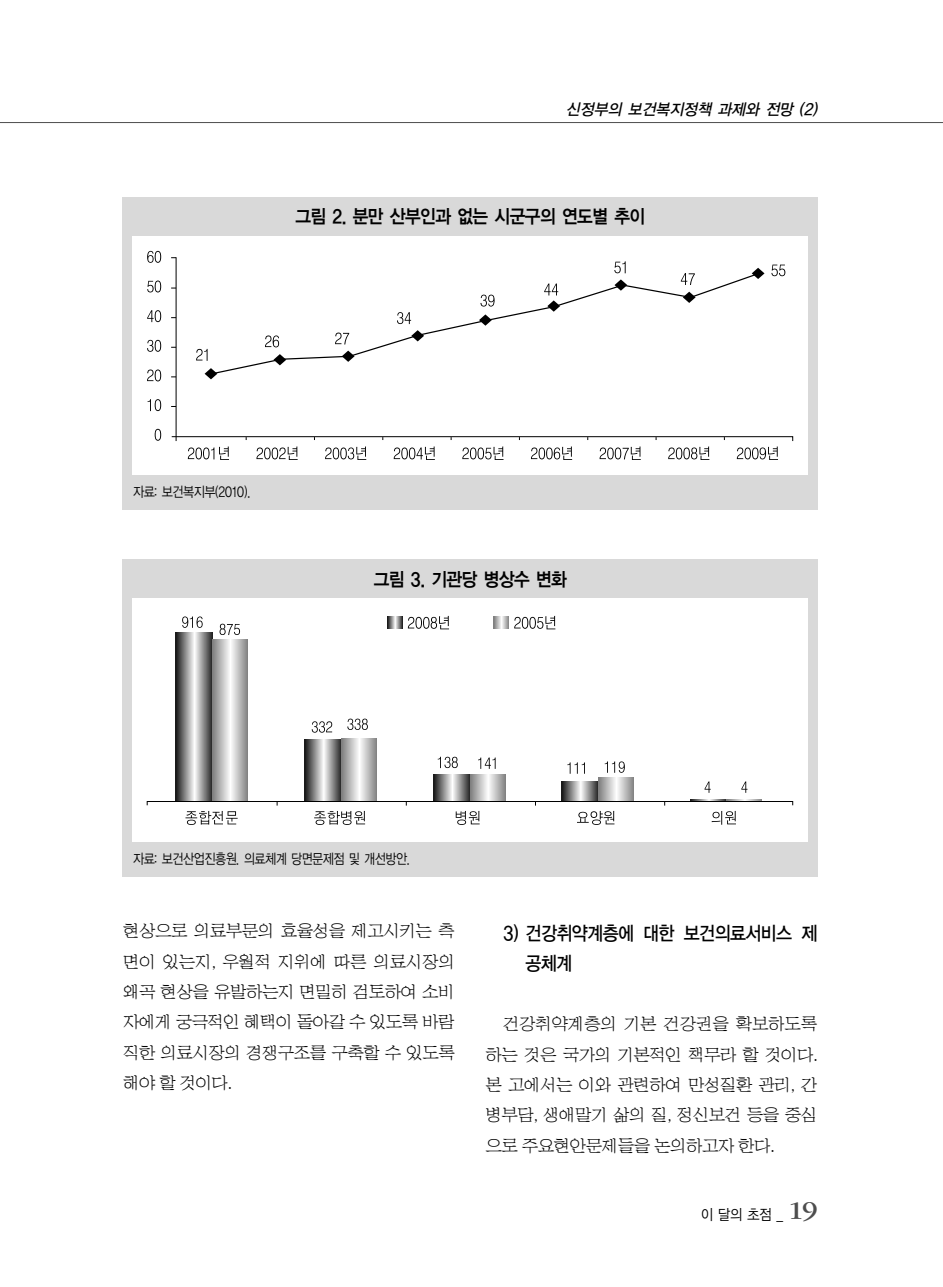
<style>
.page{position:relative;width:943px;height:1287px;background:#fff}
.page>*{position:absolute;margin:0;border:0;box-sizing:border-box;transform-origin:0 0}
.t1{font:19.25px/30.3px "YGO13";letter-spacing:-.11em;color:#000;scale:.9 1}
.t2{font:18.9px "YGO14";letter-spacing:-.105em;color:#000;scale:.9 1}
.t3{font:17.5px/30.3px "HY Sin Mun Myeong Jo";letter-spacing:-.085em;color:#000;text-align:justify}
.t4{font:italic 15.75px "YGO13";color:#000;scale:.95 1}
.t5{font:14.88px "YGO12";color:#000;scale:.9 1}
.t6{font:14px "YGO12";letter-spacing:-.11em;color:#000;scale:.85 1}
.s1{font-family:"Garamand SW";font-size:26.25px;color:#4d4d4d}
</style>
<div class="page">
<hr style="left:0;top:122px;width:942px;height:1px;background:#4d4d4d">
<div style="left:123px;top:197px;width:694px;height:312px;background:#d9d9d9"></div>
<div style="left:133px;top:237px;width:674px;height:238px;background:#fff"></div>
<svg style="left:147px;top:251px;width:14px;height:12px"></svg>
<svg style="left:147px;top:280px;width:14px;height:12px"></svg>
<svg style="left:147px;top:310px;width:14px;height:12px"></svg>
<svg style="left:147px;top:340px;width:14px;height:12px"></svg>
<svg style="left:147px;top:369px;width:14px;height:12px"></svg>
<svg style="left:147px;top:399px;width:14px;height:12px"></svg>
<svg style="left:155px;top:429px;width:6px;height:12px"></svg>
<hr style="left:175px;top:257px;width:1px;height:184px;background:#000">
<svg style="left:171px;top:436px;width:622px;height:24px"></svg>
<svg style="left:204px;top:369px;width:12px;height:10px"></svg>
<svg style="left:753px;top:268px;width:11px;height:10px"></svg>
<svg style="left:210px;top:272px;width:550px;height:103px"></svg>
<svg style="left:196px;top:349px;width:11px;height:12px"></svg>
<svg style="left:265px;top:335px;width:14px;height:12px"></svg>
<svg style="left:335px;top:333px;width:14px;height:11px"></svg>
<svg style="left:480px;top:295px;width:14px;height:12px"></svg>
<svg style="left:544px;top:284px;width:16px;height:28px"></svg>
<svg style="left:614px;top:261px;width:11px;height:12px"></svg>
<svg style="left:680px;top:273px;width:14px;height:12px"></svg>
<svg style="left:771px;top:265px;width:14px;height:11px"></svg>
<svg style="left:397px;top:312px;width:14px;height:12px"></svg>
<div style="left:123px;top:559px;width:694px;height:318px;background:#d9d9d9"></div>
<div style="left:133px;top:599px;width:674px;height:243px;background:#fff"></div>
<svg style="left:185px;top:811px;width:52px;height:14px"></svg>
<svg style="left:314px;top:811px;width:51px;height:14px"></svg>
<svg style="left:455px;top:811px;width:24px;height:14px"></svg>
<svg style="left:577px;top:811px;width:37px;height:14px"></svg>
<svg style="left:711px;top:811px;width:24px;height:14px"></svg>
<svg style="left:387px;top:617px;width:15px;height:12px"></svg>
<svg style="left:407px;top:616px;width:42px;height:13px"></svg>
<svg style="left:493px;top:617px;width:15px;height:12px"></svg>
<svg style="left:514px;top:616px;width:41px;height:13px"></svg>
<svg style="left:176px;top:632px;width:36px;height:169px;background:#8e8e8e"></svg>
<svg style="left:212px;top:639px;width:35px;height:162px;background:#bfbfbf"></svg>
<svg style="left:305px;top:739px;width:36px;height:62px;background:#8d8d8d"></svg>
<svg style="left:341px;top:738px;width:35px;height:63px;background:#bfbfbf"></svg>
<svg style="left:433px;top:775px;width:37px;height:26px"></svg>
<svg style="left:470px;top:774px;width:35px;height:27px"></svg>
<svg style="left:561px;top:781px;width:37px;height:20px"></svg>
<svg style="left:598px;top:778px;width:35px;height:23px"></svg>
<svg style="left:690px;top:799px;width:36px;height:2px"></svg>
<svg style="left:726px;top:799px;width:35px;height:2px"></svg>
<svg style="left:182px;top:616px;width:20px;height:12px"></svg>
<svg style="left:219px;top:624px;width:21px;height:11px"></svg>
<svg style="left:311px;top:721px;width:21px;height:12px"></svg>
<svg style="left:347px;top:719px;width:20px;height:11px"></svg>
<svg style="left:437px;top:757px;width:20px;height:11px"></svg>
<svg style="left:478px;top:757px;width:17px;height:12px"></svg>
<svg style="left:567px;top:762px;width:17px;height:12px"></svg>
<svg style="left:604px;top:761px;width:20px;height:12px"></svg>
<svg style="left:704px;top:781px;width:6px;height:12px"></svg>
<svg style="left:741px;top:781px;width:6px;height:12px"></svg>
<div style="left:147px;top:801px;width:645px;height:5px;border:1px solid #000"></div>
<p class="t4" style="left:565px;top:103px;width:270px">신정부의 보건복지정책 과제와 전망 (2)</p>
<p class="t2" style="left:295px;top:208px;width:391px">그림 2. 분만 산부인과 없는 시군구의 연도별 추이</p>
<p class="t6" style="left:133px;top:485px;width:140px">자료: 보건복지부(2010).</p>
<p class="t2" style="left:373px;top:570px;width:217px">그림 3. 기관당 병상수 변화</p>
<p class="t6" style="left:133px;top:852px;width:328px">자료: 보건산업진흥원. 의료체계 당면문제점 및 개선방안.</p>
<p class="t3" style="left:123px;top:917px;width:334px">현상으로 의료부문의 효율성을 제고시키는 측 면이 있는지, 우월적 지위에 따른 의료시장의 왜곡 현상을 유발하는지 면밀히 검토하여 소비 자에게 궁극적인 혜택이 돌아갈 수 있도록 바람 직한 의료시장의 경쟁구조를 구축할 수 있도록 해야 할 것이다.</p>
<p class="t1" style="left:524px;top:919px;width:327px;text-indent:-22px">3) 건강취약계층에 대한 보건의료서비스 제 공체계</p>
<p class="t3" style="left:485px;top:1010px;width:334px;text-indent:17px">건강취약계층의 기본 건강권을 확보하도록 하는 것은 국가의 기본적인 책무라 할 것이다. 본 고에서는 이와 관련하여 만성질환 관리, 간 병부담, 생애말기 삶의 질, 정신보건 등을 중심 으로 주요현안문제들을 논의하고자 한다.</p>
<p class="t5" style="left:700px;top:1207px;width:132px">이 달의 초점 _ <span class="s1">19</span></p>
</div>
